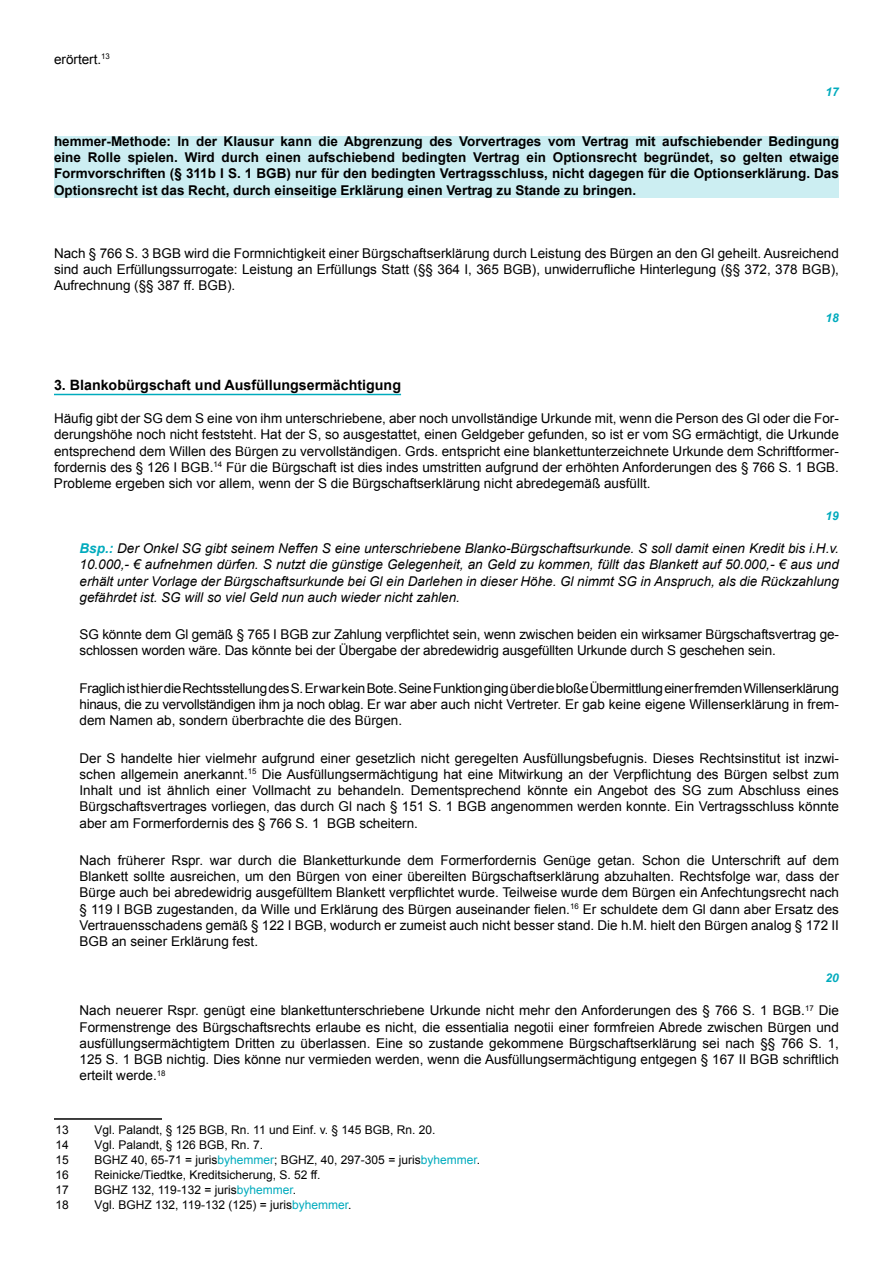
<style>
.page{position:relative;width:893px;height:1263px;background:#fff}
.page>*{position:absolute;margin:0;border:0;box-sizing:border-box;transform-origin:0 0}
.t1{font:700 14.25px "Arial";color:#000}
.t2{font:13.5px/16.2px "Arial";color:#000;text-align:justify}
.t3{font:700 13.5px/16.2px "Arial";color:#000;text-align:justify}
.t4{font:italic 13.5px/16.2px "Arial";color:#000;text-align:justify}
.t5{font:12px "Arial";color:#000}
.t6{font:italic 700 12px "Arial";color:#00abbd}
.s1{font-weight:700;color:#00abbd}
.s2{color:#00abbd}
</style>
<div class="page">
<div style="left:54px;top:136px;width:785px;height:61px;background:#cceef2"></div>
<hr style="left:54px;top:394px;width:347px;height:1px;background:#00abbd">
<hr style="left:54px;top:1118px;width:108px;height:2px;background:#000">
<p class="t2" style="left:54px;top:51px;width:58px">erörtert.<sup>13</sup></p>
<p class="t6" style="left:826px;top:84px;width:15px">17</p>
<p class="t3" style="left:54px;top:134px;width:786px">hemmer-Methode: In der Klausur kann die Abgrenzung des Vorvertrages vom Vertrag mit aufschiebender Bedingung eine Rolle spielen. Wird durch einen aufschiebend bedingten Vertrag ein Optionsrecht begründet, so gelten etwaige Formvorschriften (§ 311b I S. 1 BGB) nur für den bedingten Vertragsschluss, nicht dagegen für die Optionserklärung. Das Optionsrecht ist das Recht, durch einseitige Erklärung einen Vertrag zu Stande zu bringen.</p>
<p class="t2" style="left:54px;top:245px;width:786px">Nach § 766 S. 3 BGB wird die Formnichtigkeit einer Bürgschaftserklärung durch Leistung des Bürgen an den Gl geheilt. Ausreichend sind auch Erfüllungssurrogate: Leistung an Erfüllungs Statt (§§ 364 I, 365 BGB), unwiderrufliche Hinterlegung (§§ 372, 378 BGB), Aufrechnung (§§ 387 ff. BGB).</p>
<p class="t6" style="left:826px;top:310px;width:15px">18</p>
<p class="t1" style="left:54px;top:375px;width:349px">3. Blankobürgschaft und Ausfüllungsermächtigung</p>
<p class="t2" style="left:54px;top:410px;width:786px">Häufig gibt der SG dem S eine von ihm unterschriebene, aber noch unvollständige Urkunde mit, wenn die Person des Gl oder die For&shy;derungshöhe noch nicht feststeht. Hat der S, so ausgestattet, einen Geldgeber gefunden, so ist er vom SG ermächtigt, die Urkunde entsprechend dem Willen des Bürgen zu vervollständigen. Grds. entspricht eine blankettunterzeichnete Urkunde dem Schriftformer&shy;fordernis des § 126 I BGB.<sup>14</sup> Für die Bürgschaft ist dies indes umstritten aufgrund der erhöhten Anforderungen des § 766 S. 1 BGB.<br>Probleme ergeben sich vor allem, wenn der S die Bürgschaftserklärung nicht abredegemäß ausfüllt.</p>
<p class="t6" style="left:826px;top:508px;width:15px">19</p>
<p class="t4" style="left:80px;top:540px;width:761px"><span class="s1">Bsp.:</span> Der Onkel SG gibt seinem Neffen S eine unterschriebene Blanko-Bürgschaftsurkunde. S soll damit einen Kredit bis i.H.v.<br>10.000,- € aufnehmen dürfen. S nutzt die günstige Gelegenheit, an Geld zu kommen, füllt das Blankett auf 50.000,- € aus und erhält unter Vorlage der Bürgschaftsurkunde bei Gl ein Darlehen in dieser Höhe. Gl nimmt SG in Anspruch, als die Rückzahlung gefährdet ist. SG will so viel Geld nun auch wieder nicht zahlen.</p>
<p class="t2" style="left:80px;top:626px;width:761px">SG könnte dem Gl gemäß § 765 I BGB zur Zahlung verpflichtet sein, wenn zwischen beiden ein wirksamer Bürgschaftsvertrag ge&shy;schlossen worden wäre. Das könnte bei der Übergabe der abredewidrig ausgefüllten Urkunde durch S geschehen sein.</p>
<p class="t2" style="left:80px;top:680px;width:761px">Fraglich ist hier die Rechtsstellung des S. Er war kein Bote. Seine Funktion ging über die bloße Übermittlung einer fremden Willenserklärung hinaus, die zu vervollständigen ihm ja noch oblag. Er war aber auch nicht Vertreter. Er gab keine eigene Willenserklärung in frem&shy;dem Namen ab, sondern überbrachte die des Bürgen.</p>
<p class="t2" style="left:80px;top:750px;width:761px">Der S handelte hier vielmehr aufgrund einer gesetzlich nicht geregelten Ausfüllungsbefugnis. Dieses Rechtsinstitut ist inzwi&shy;schen allgemein anerkannt.<sup>15</sup> Die Ausfüllungsermächtigung hat eine Mitwirkung an der Verpflichtung des Bürgen selbst zum Inhalt und ist ähnlich einer Vollmacht zu behandeln. Dementsprechend könnte ein Angebot des SG zum Abschluss eines Bürgschaftsvertrages vorliegen, das durch Gl nach § 151 S. 1 BGB angenommen werden konnte. Ein Vertragsschluss könnte aber am Formerfordernis des § 766 S. 1 BGB scheitern.</p>
<p class="t2" style="left:80px;top:852px;width:761px">Nach früherer Rspr. war durch die Blanketturkunde dem Formerfordernis Genüge getan. Schon die Unterschrift auf dem Blankett sollte ausreichen, um den Bürgen von einer übereilten Bürgschaftserklärung abzuhalten. Rechtsfolge war, dass der Bürge auch bei abredewidrig ausgefülltem Blankett verpflichtet wurde. Teilweise wurde dem Bürgen ein Anfechtungsrecht nach § 119 I BGB zugestanden, da Wille und Erklärung des Bürgen auseinander fielen.<sup>16</sup> Er schuldete dem Gl dann aber Ersatz des Vertrauensschadens gemäß § 122 I BGB, wodurch er zumeist auch nicht besser stand. Die h.M. hielt den Bürgen analog § 172 II BGB an seiner Erklärung fest.</p>
<p class="t6" style="left:826px;top:970px;width:15px">20</p>
<p class="t2" style="left:79px;top:1003px;width:761px">Nach neuerer Rspr. genügt eine blankettunterschriebene Urkunde nicht mehr den Anforderungen des § 766 S. 1 BGB.<sup>17</sup> Die Formenstrenge des Bürgschaftsrechts erlaube es nicht, die essentialia negotii einer formfreien Abrede zwischen Bürgen und ausfüllungsermächtigtem Dritten zu überlassen. Eine so zustande gekommene Bürgschaftserklärung sei nach §§ 766 S. 1, 125 S. 1 BGB nichtig. Dies könne nur vermieden werden, wenn die Ausfüllungsermächtigung entgegen § 167 II BGB schriftlich erteilt werde.<sup>18</sup></p>
<p class="t5" style="left:56px;top:1122px;width:15px">13</p>
<p class="t5" style="left:94px;top:1122px;width:343px">Vgl. Palandt, § 125 BGB, Rn. 11 und Einf. v. § 145 BGB, Rn. 20.</p>
<p class="t5" style="left:56px;top:1137px;width:15px">14</p>
<p class="t5" style="left:94px;top:1137px;width:170px">Vgl. Palandt, § 126 BGB, Rn. 7.</p>
<p class="t5" style="left:56px;top:1152px;width:15px">15</p>
<p class="t5" style="left:94px;top:1152px;width:387px">BGHZ 40, 65-71 = juris<span class="s2">byhemmer</span>; BGHZ, 40, 297-305 = juris<span class="s2">byhemmer</span>.</p>
<p class="t5" style="left:56px;top:1167px;width:15px">16</p>
<p class="t5" style="left:94px;top:1167px;width:228px">Reinicke/Tiedtke, Kreditsicherung, S. 52 ff.</p>
<p class="t5" style="left:56px;top:1182px;width:15px">17</p>
<p class="t5" style="left:94px;top:1182px;width:203px">BGHZ 132, 119-132 = juris<span class="s2">byhemmer</span>.</p>
<p class="t5" style="left:56px;top:1197px;width:15px">18</p>
<p class="t5" style="left:94px;top:1197px;width:258px">Vgl. BGHZ 132, 119-132 (125) = juris<span class="s2">byhemmer</span>.</p>
</div>
